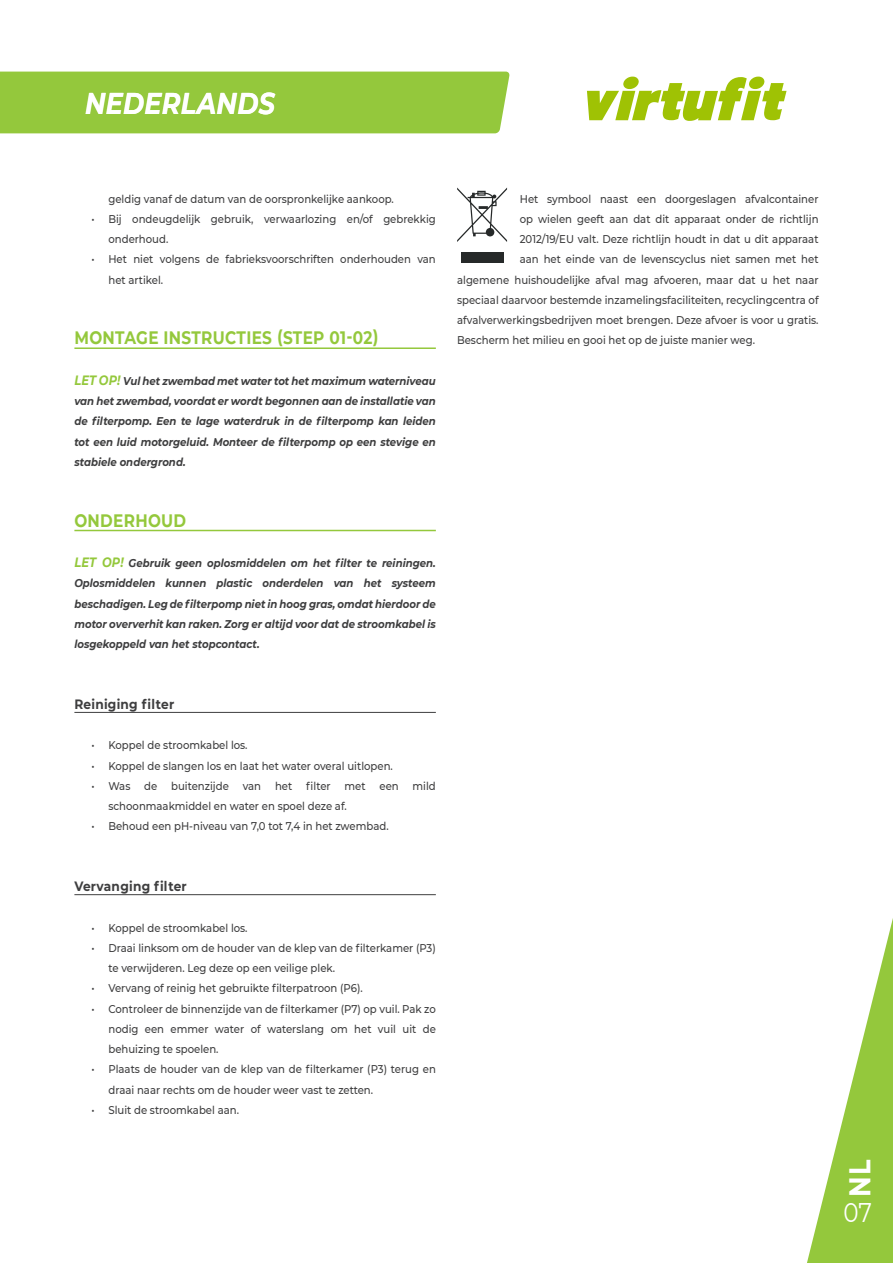
<style>
.page{position:relative;width:893px;height:1263px;background:#fff}
.page>*{position:absolute;margin:0;border:0;box-sizing:border-box;transform-origin:0 0}
.t1{font:italic 700 30px "Montserrat";letter-spacing:.01em;color:#fff;scale:.85 1}
.t2{font:700 30px "Montserrat";color:#fff;scale:.85 1}
.t3{font:27px "Montserrat";color:#fff;scale:.85 1}
.VF__Opsomming_platte_tekst{font:700 18px "Montserrat";letter-spacing:.02em;color:#94c83c;scale:.85 1}
.VF__Opsomming_platte_tekst-2{font:700 13.5px "Montserrat";letter-spacing:.02em;color:#3e3e3f;scale:.9 1}
.VF__Opsomming_platte_tekst-3{font:500 11.25px/20.2px "Montserrat";color:#3e3e3f;scale:.9 1}
.t4{font:italic 700 11.25px/20.2px "Montserrat";color:#3e3e3f;text-align:justify;scale:.9 1}
.s1{font-size:13.5px;color:#94c83c}
</style>
<div class="page">
<div style="left:0;top:72px;width:510px;height:61px;background:#94c83c"></div>
<svg style="left:587px;top:77px;width:199px;height:44px"></svg>
<svg style="left:807px;top:918px;width:86px;height:345px"></svg>
<hr style="left:74px;top:347px;width:362px;height:2px;background:#94c83c">
<hr style="left:74px;top:530px;width:362px;height:1px;background:#94c83c">
<hr style="left:74px;top:712px;width:362px;height:1px;background:#3e3e3f">
<hr style="left:74px;top:894px;width:362px;height:1px;background:#3e3e3f">
<div style="left:461px;top:252px;width:42px;height:11px;background:#262929"></div>
<svg style="left:457px;top:188px;width:50px;height:54px"></svg>
<p class="t1" style="left:85px;top:82px;width:225px">NEDERLANDS</p>
<p class="VF__Opsomming_platte_tekst-3" style="left:108px;top:188px;width:319px">geldig vanaf de datum van de oorspronkelijke aankoop.</p>
<p class="VF__Opsomming_platte_tekst-3" style="left:108px;top:208px;width:365px;text-indent:-17px">• Bij ondeugdelijk gebruik, verwaarlozing en/of gebrekkig onderhoud.</p>
<p class="VF__Opsomming_platte_tekst-3" style="left:108px;top:249px;width:365px;text-indent:-17px">• Het niet volgens de fabrieksvoorschriften onderhouden van het artikel.</p>
<p class="VF__Opsomming_platte_tekst" style="left:74px;top:325px;width:359px">MONTAGE INSTRUCTIES (STEP 01-02)</p>
<p class="t4" style="left:74px;top:370px;width:403px"><span class="s1">LET OP!</span> Vul het zwembad met water tot het maximum waterniveau van het zwembad, voordat er wordt begonnen aan de installatie van de filterpomp. Een te lage waterdruk in de filterpomp kan leiden tot een luid motorgeluid. Monteer de filterpomp op een stevige en stabiele ondergrond.</p>
<p class="VF__Opsomming_platte_tekst" style="left:74px;top:507px;width:133px">ONDERHOUD</p>
<p class="t4" style="left:74px;top:552px;width:403px"><span class="s1">LET OP!</span> Gebruik geen oplosmiddelen om het filter te reiningen.<br>Oplosmiddelen kunnen plastic onderdelen van het systeem beschadigen. Leg de filterpomp niet in hoog gras, omdat hierdoor de motor oververhit kan raken. Zorg er altijd voor dat de stroomkabel is losgekoppeld van het stopcontact.</p>
<p class="VF__Opsomming_platte_tekst-2" style="left:74px;top:694px;width:113px">Reiniging filter</p>
<p class="VF__Opsomming_platte_tekst-3" style="left:91px;top:735px;width:175px">• Koppel de stroomkabel los.</p>
<p class="VF__Opsomming_platte_tekst-3" style="left:91px;top:755px;width:336px">• Koppel de slangen los en laat het water overal uitlopen.</p>
<p class="VF__Opsomming_platte_tekst-3" style="left:108px;top:775px;width:365px;text-indent:-17px">• Was de buitenzijde van het filter met een mild schoonmaakmiddel en water en spoel deze af.</p>
<p class="VF__Opsomming_platte_tekst-3" style="left:91px;top:816px;width:332px">• Behoud een pH-niveau van 7,0 tot 7,4 in het zwembad.</p>
<p class="VF__Opsomming_platte_tekst-2" style="left:74px;top:876px;width:126px">Vervanging filter</p>
<p class="VF__Opsomming_platte_tekst-3" style="left:91px;top:917px;width:175px">• Koppel de stroomkabel los.</p>
<p class="VF__Opsomming_platte_tekst-3" style="left:108px;top:937px;width:365px;text-indent:-17px">• Draai linksom om de houder van de klep van de filterkamer (P3) te verwijderen. Leg deze op een veilige plek.</p>
<p class="VF__Opsomming_platte_tekst-3" style="left:91px;top:978px;width:303px">• Vervang of reinig het gebruikte filterpatroon (P6).</p>
<p class="VF__Opsomming_platte_tekst-3" style="left:108px;top:998px;width:365px;text-align:justify;text-indent:-17px">• Controleer de binnenzijde van de filterkamer (P7) op vuil. Pak zo nodig een emmer water of waterslang om het vuil uit de behuizing te spoelen.</p>
<p class="VF__Opsomming_platte_tekst-3" style="left:108px;top:1059px;width:365px;text-indent:-17px">• Plaats de houder van de klep van de filterkamer (P3) terug en draai naar rechts om de houder weer vast te zetten.</p>
<p class="VF__Opsomming_platte_tekst-3" style="left:91px;top:1099px;width:165px">• Sluit de stroomkabel aan.</p>
<p class="VF__Opsomming_platte_tekst-3" style="left:520px;top:188px;width:333px">Het symbool naast een doorgeslagen afvalcontainer</p>
<p class="VF__Opsomming_platte_tekst-3" style="left:520px;top:208px;width:333px">op wielen geeft aan dat dit apparaat onder de richtlijn</p>
<p class="VF__Opsomming_platte_tekst-3" style="left:520px;top:228px;width:333px">2012/19/EU valt. Deze richtlijn houdt in dat u dit apparaat</p>
<p class="VF__Opsomming_platte_tekst-3" style="left:520px;top:249px;width:333px">aan het einde van de levenscyclus niet samen met het</p>
<p class="VF__Opsomming_platte_tekst-3" style="left:457px;top:269px;width:403px">algemene huishoudelijke afval mag afvoeren, maar dat u het naar</p>
<p class="VF__Opsomming_platte_tekst-3" style="left:457px;top:289px;width:403px">speciaal daarvoor bestemde inzamelingsfaciliteiten, recyclingcentra of</p>
<p class="VF__Opsomming_platte_tekst-3" style="left:457px;top:309px;width:403px">afvalverwerkingsbedrijven moet brengen. Deze afvoer is voor u gratis.</p>
<p class="VF__Opsomming_platte_tekst-3" style="left:457px;top:330px;width:333px">Bescherm het milieu en gooi het op de juiste manier weg.</p>
<h1 class="t2" style="left:838px;top:1197px;width:45px;rotate:-90deg">NL</h1>
<h2 class="t3" style="left:844px;top:1194px;width:35px">07</h2>
</div>
